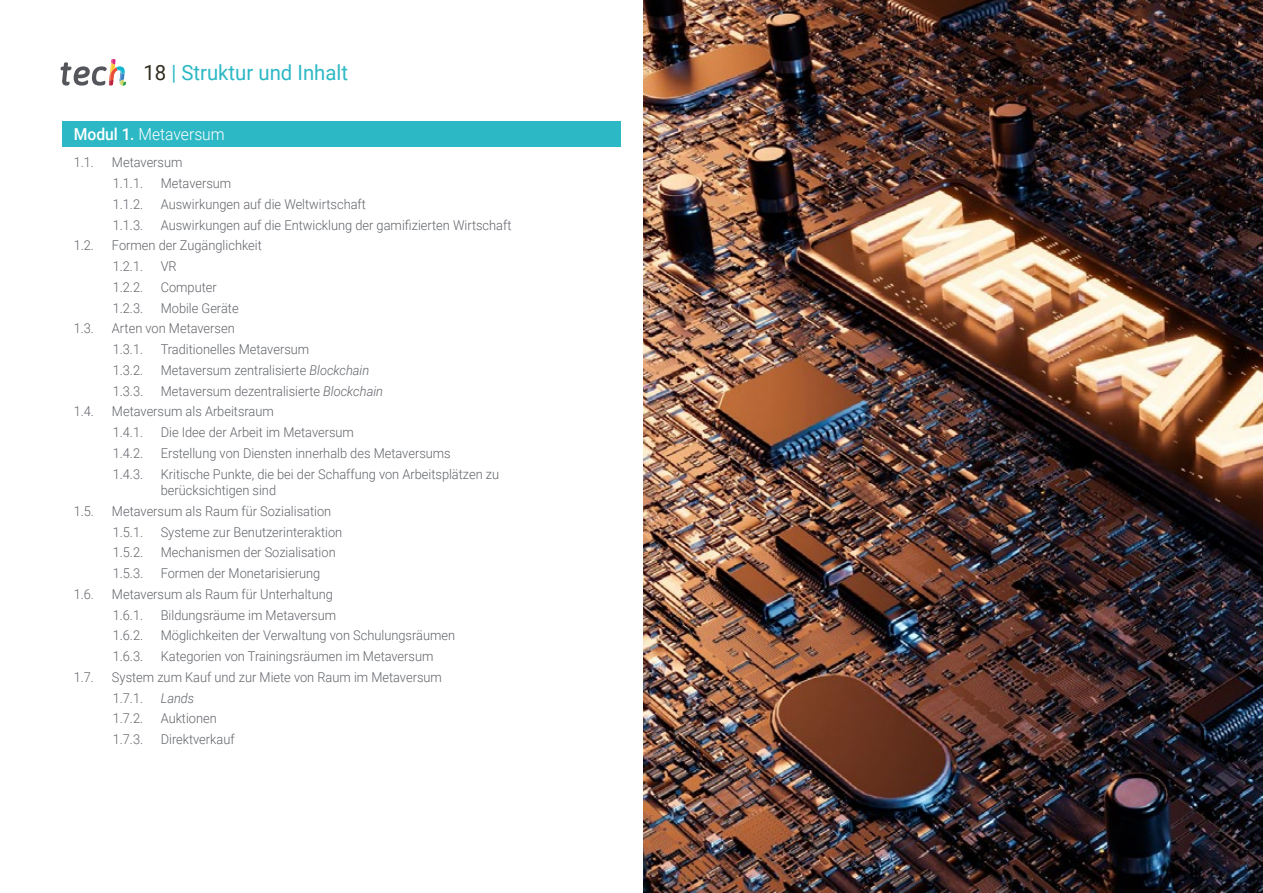
<style>
.page{position:relative;width:1263px;height:893px;background:#fff}
.page>*{position:absolute;margin:0;border:0;box-sizing:border-box;transform-origin:0 0}
.t1{font:21px "Roboto";color:#2db8c5}
.t2{font:300 16.5px "Roboto";color:#fff;scale:.95 1}
.t3{font:300 13.5px/20.7px "Roboto";color:#61646a;scale:.95 1}
.t4{font:italic 300 13.5px "Roboto";color:#61646a;scale:.95 1}
.s1{color:#312e20}
.s2{font-weight:500}
.s3{font-weight:500;font-style:italic}
.s4{font-style:italic}
</style>
<div class="page">
<div style="left:63px;top:121px;width:558px;height:25px;background:#2db8c5"></div>
<svg style="left:61px;top:59px;width:65px;height:27px"></svg>
<img style="left:643px;top:0;width:620px;height:893px">
<h1 class="t1" style="left:144px;top:57px;width:206px"><span class="s1">18</span> | Struktur und Inhalt</h1>
<p class="t2" style="left:74px;top:123px;width:161px"><span class="s2">Modul 1</span><span class="s3">.</span> Metaversum</p>
<p class="t3" style="left:74px;top:152px;width:23px">1.1.</p>
<p class="t3" style="left:112px;top:152px;width:76px">Metaversum<br>1.1.1.</p>
<p class="t3" style="left:161px;top:172px;width:76px">Metaversum</p>
<p class="t3" style="left:113px;top:193px;width:34px">1.1.2.</p>
<p class="t3" style="left:161px;top:193px;width:218px">Auswirkungen auf die Weltwirtschaft</p>
<p class="t3" style="left:113px;top:214px;width:34px">1.1.3.</p>
<p class="t3" style="left:161px;top:214px;width:371px">Auswirkungen auf die Entwicklung der gamifizierten Wirtschaft</p>
<p class="t3" style="left:74px;top:235px;width:23px">1.2.</p>
<p class="t3" style="left:112px;top:235px;width:159px">Formen der Zugänglichkeit<br>1.2.1.</p>
<p class="t3" style="left:161px;top:255px;width:18px">VR</p>
<p class="t3" style="left:113px;top:276px;width:34px">1.2.2.</p>
<p class="t3" style="left:161px;top:276px;width:61px">Computer</p>
<p class="t3" style="left:113px;top:297px;width:34px">1.2.3.</p>
<p class="t3" style="left:161px;top:297px;width:84px">Mobile Geräte</p>
<p class="t3" style="left:74px;top:318px;width:23px">1.3.</p>
<p class="t3" style="left:112px;top:318px;width:131px">Arten von Metaversen<br>1.3.1.</p>
<p class="t3" style="left:161px;top:338px;width:158px">Traditionelles Metaversum</p>
<p class="t3" style="left:113px;top:359px;width:34px">1.3.2.</p>
<p class="t3" style="left:161px;top:359px;width:221px">Metaversum zentralisierte <span class="s4">Blockchain</span></p>
<p class="t3" style="left:113px;top:380px;width:34px">1.3.3.</p>
<p class="t3" style="left:161px;top:380px;width:236px">Metaversum dezentralisierte <span class="s4">Blockchain</span></p>
<p class="t3" style="left:74px;top:401px;width:23px">1.4.</p>
<p class="t3" style="left:112px;top:401px;width:172px">Metaversum als Arbeitsraum<br>1.4.1.</p>
<p class="t3" style="left:161px;top:421px;width:205px">Die Idee der Arbeit im Metaversum</p>
<p class="t3" style="left:113px;top:442px;width:34px">1.4.2.</p>
<p class="t3" style="left:161px;top:442px;width:307px">Erstellung von Diensten innerhalb des Metaversums</p>
<p class="t3" style="left:113px;top:463px;width:34px">1.4.3.</p>
<p class="t3" style="left:161px;top:465px;width:358px;line-height:16.5px">Kritische Punkte, die bei der Schaffung von Arbeitsplätzen zu berücksichtigen sind</p>
<p class="t3" style="left:74px;top:500px;width:23px">1.5.</p>
<p class="t3" style="left:112px;top:500px;width:232px">Metaversum als Raum für Sozialisation<br>1.5.1.</p>
<p class="t3" style="left:161px;top:521px;width:193px">Systeme zur Benutzerinteraktion</p>
<p class="t3" style="left:113px;top:542px;width:34px">1.5.2.</p>
<p class="t3" style="left:161px;top:542px;width:186px">Mechanismen der Sozialisation</p>
<p class="t3" style="left:113px;top:562px;width:34px">1.5.3.</p>
<p class="t3" style="left:161px;top:562px;width:169px">Formen der Monetarisierung</p>
<p class="t3" style="left:74px;top:583px;width:23px">1.6.</p>
<p class="t3" style="left:112px;top:583px;width:234px">Metaversum als Raum für Unterhaltung<br>1.6.1.</p>
<p class="t3" style="left:161px;top:604px;width:186px">Bildungsräume im Metaversum</p>
<p class="t3" style="left:113px;top:625px;width:34px">1.6.2.</p>
<p class="t3" style="left:161px;top:625px;width:311px">Möglichkeiten der Verwaltung von Schulungsräumen</p>
<p class="t3" style="left:113px;top:645px;width:34px">1.6.3.</p>
<p class="t3" style="left:161px;top:645px;width:289px">Kategorien von Trainingsräumen im Metaversum</p>
<p class="t3" style="left:74px;top:666px;width:23px">1.7.</p>
<p class="t3" style="left:112px;top:666px;width:349px">System zum Kauf und zur Miete von Raum im Metaversum<br>1.7.1.</p>
<p class="t4" style="left:161px;top:688px;width:37px">Lands</p>
<p class="t3" style="left:113px;top:708px;width:34px">1.7.2.</p>
<p class="t3" style="left:161px;top:708px;width:61px">Auktionen</p>
<p class="t3" style="left:113px;top:728px;width:34px">1.7.3.</p>
<p class="t3" style="left:161px;top:728px;width:79px">Direktverkauf</p>
</div>
